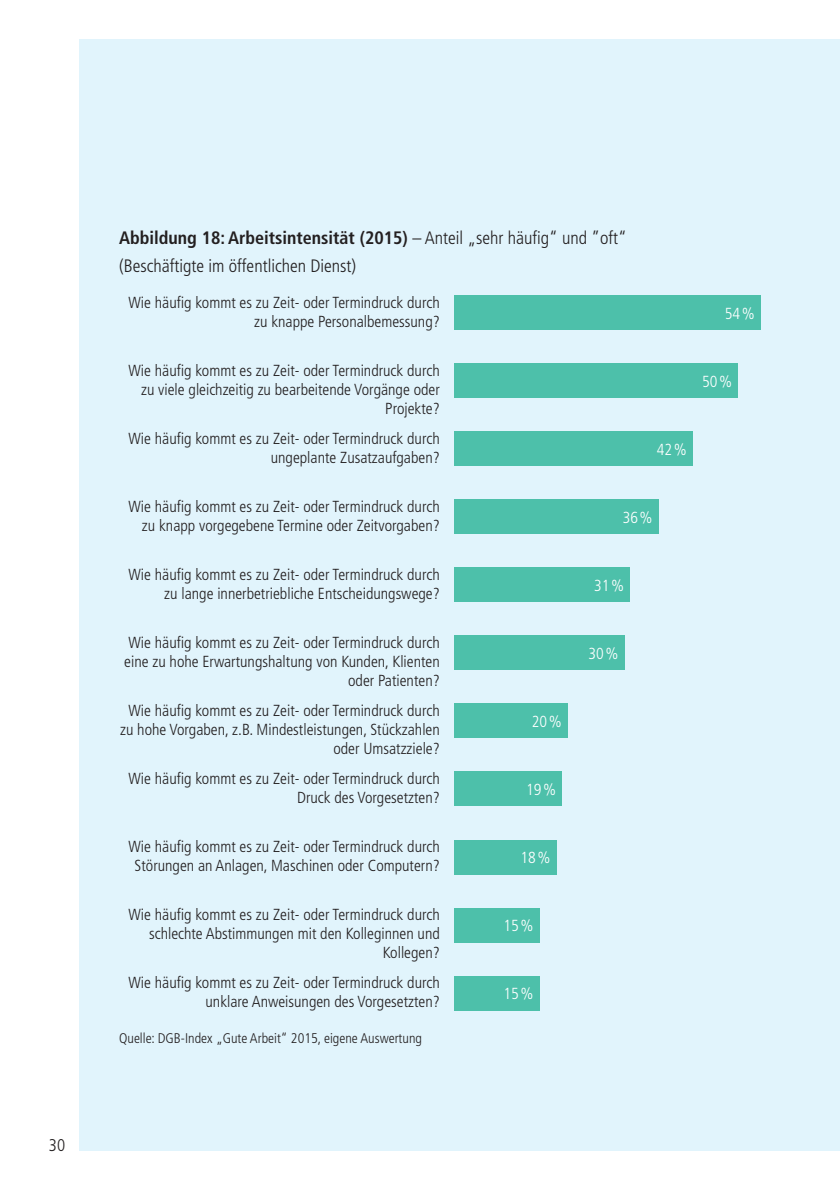
<style>
.page{position:relative;width:840px;height:1191px;background:#fff}
.page>*{position:absolute;margin:0;border:0;box-sizing:border-box;transform-origin:0 0}
.t1{font:300 condensed 18px/28px "Frutiger";color:#231f20}
.t2{font:300 condensed 17px "Frutiger";color:#231f20}
.t3{font:300 condensed 16px/19.2px "Frutiger";color:#231f20;text-align:right}
.t4{font:300 condensed 16px "Frutiger";color:#fff}
.t5{font:300 condensed 14px "Frutiger";color:#231f20}
.s1{font-weight:700}
</style>
<div class="page">
<div style="left:79px;top:40px;width:760px;height:1110px;background:#e1f4fc"></div>
<div style="left:454px;top:295px;width:306px;height:34px;background:#4dc0aa"></div>
<div style="left:454px;top:363px;width:283px;height:34px;background:#4dc0aa"></div>
<div style="left:454px;top:432px;width:238px;height:34px;background:#4dc0aa"></div>
<div style="left:454px;top:500px;width:204px;height:34px;background:#4dc0aa"></div>
<div style="left:454px;top:568px;width:175px;height:34px;background:#4dc0aa"></div>
<div style="left:454px;top:636px;width:170px;height:34px;background:#4dc0aa"></div>
<div style="left:454px;top:704px;width:113px;height:34px;background:#4dc0aa"></div>
<div style="left:454px;top:772px;width:107px;height:34px;background:#4dc0aa"></div>
<div style="left:454px;top:840px;width:102px;height:34px;background:#4dc0aa"></div>
<div style="left:454px;top:908px;width:85px;height:34px;background:#4dc0aa"></div>
<div style="left:454px;top:976px;width:85px;height:34px;background:#4dc0aa"></div>
<p class="t2" style="left:49px;top:1135px;width:18px">30</p>
<p class="t1" style="left:119px;top:223px;width:509px"><span class="s1">Abbildung 18: Arbeitsintensität (2015)</span> – Anteil „sehr häufig“ und ”oft“ (Beschäftigte im öffentlichen Dienst)</p>
<p class="t3" style="left:128px;top:293px;width:313px">Wie häufig kommt es zu Zeit- oder Termindruck durch zu knappe Personalbemessung?</p>
<p class="t3" style="left:128px;top:361px;width:313px">Wie häufig kommt es zu Zeit- oder Termindruck durch zu viele gleichzeitig zu bearbeitende Vorgänge oder<br>Projekte?</p>
<p class="t3" style="left:128px;top:429px;width:313px">Wie häufig kommt es zu Zeit- oder Termindruck durch ungeplante Zusatzaufgaben?</p>
<p class="t3" style="left:128px;top:497px;width:313px">Wie häufig kommt es zu Zeit- oder Termindruck durch zu knapp vorgegebene Termine oder Zeitvorgaben?</p>
<p class="t3" style="left:128px;top:565px;width:313px">Wie häufig kommt es zu Zeit- oder Termindruck durch zu lange innerbetriebliche Entscheidungswege?</p>
<p class="t3" style="left:124px;top:633px;width:317px">Wie häufig kommt es zu Zeit- oder Termindruck durch eine zu hohe Erwartungshaltung von Kunden, Klienten oder Patienten?</p>
<p class="t3" style="left:120px;top:701px;width:321px">Wie häufig kommt es zu Zeit- oder Termindruck durch zu hohe Vorgaben, z.B. Mindestleistungen, Stückzahlen oder Umsatzziele?</p>
<p class="t3" style="left:128px;top:769px;width:313px">Wie häufig kommt es zu Zeit- oder Termindruck durch<br>Druck des Vorgesetzten?</p>
<p class="t3" style="left:128px;top:837px;width:313px;text-align:center">Wie häufig kommt es zu Zeit- oder Termindruck durch<br>Störungen an Anlagen, Maschinen oder Computern?</p>
<p class="t3" style="left:128px;top:905px;width:313px">Wie häufig kommt es zu Zeit- oder Termindruck durch schlechte Abstimmungen mit den Kolleginnen und<br>Kollegen?</p>
<p class="t3" style="left:128px;top:973px;width:313px">Wie häufig kommt es zu Zeit- oder Termindruck durch unklare Anweisungen des Vorgesetzten?</p>
<p class="t5" style="left:119px;top:1030px;width:304px">Quelle: DGB-Index „Gute Arbeit“ 2015, eigene Auswertung</p>
<p class="t4" style="left:656px;top:440px;width:31px">42%</p>
<p class="t4" style="left:622px;top:508px;width:31px">36%</p>
<p class="t4" style="left:594px;top:576px;width:31px">31%</p>
<p class="t4" style="left:588px;top:644px;width:31px">30%</p>
<p class="t4" style="left:531px;top:712px;width:31px">20%</p>
<p class="t4" style="left:526px;top:780px;width:31px">19%</p>
<p class="t4" style="left:520px;top:848px;width:31px">18%</p>
<p class="t4" style="left:503px;top:916px;width:31px">15%</p>
<p class="t4" style="left:503px;top:984px;width:31px">15%</p>
<p class="t4" style="left:724px;top:304px;width:31px">54%</p>
<p class="t4" style="left:701px;top:372px;width:31px">50%</p>
</div>
